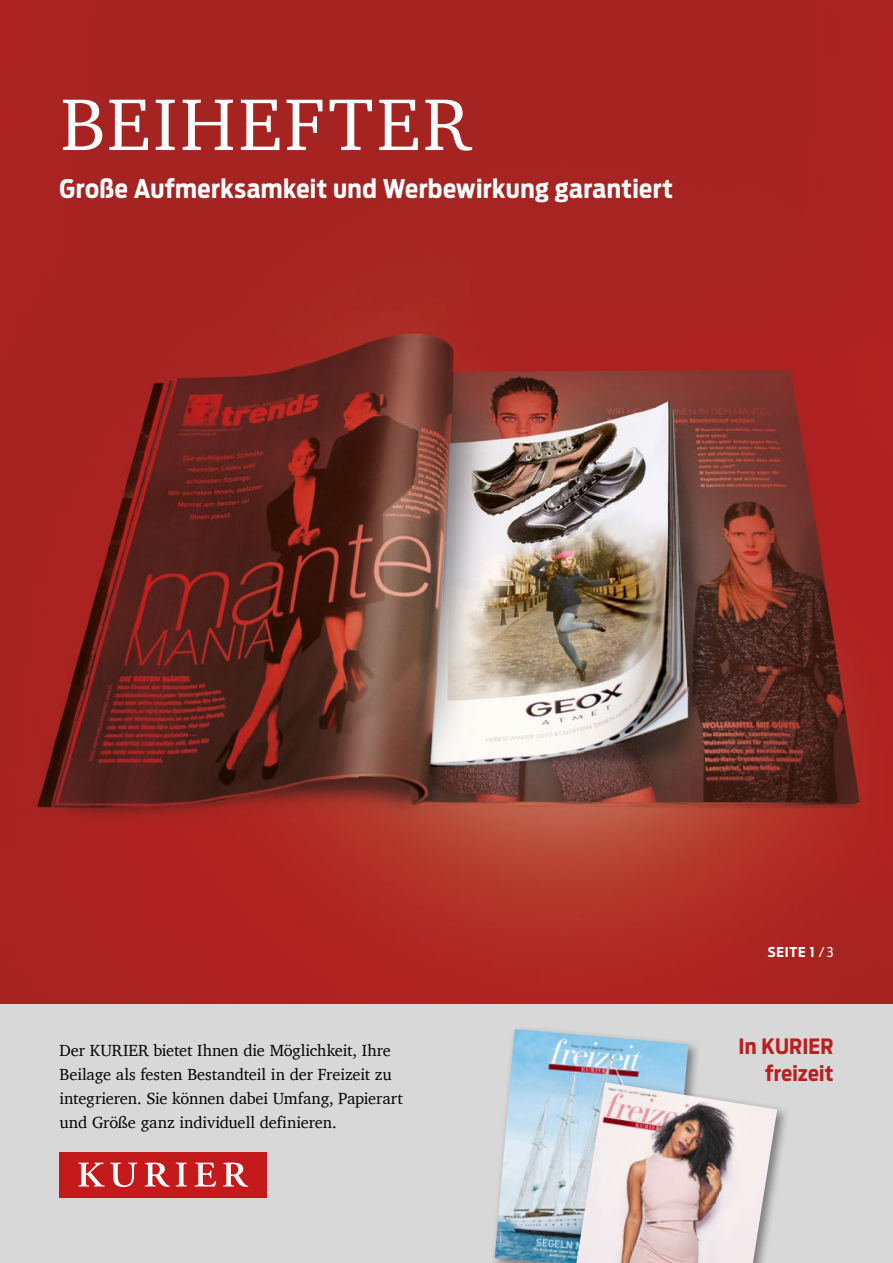
<style>
.page{position:relative;width:893px;height:1263px;background:#d8d8d8}
.page>*{position:absolute;margin:0;border:0;box-sizing:border-box;transform-origin:0 0}
.t1{font:75px "Charter";letter-spacing:.04em;color:#fff}
.t2{font:700 25.5px "Antenna Cond";letter-spacing:.015em;color:#fff}
.t3{font:700 21px/27px "Antenna Cond";letter-spacing:.01em;color:#bd1d1d;text-align:right}
.t4{font:16.5px/24px "Charter";letter-spacing:-.01em;color:#000}
.t5{font:700 13.5px "Antenna Cond";letter-spacing:.06em;color:#fff}
.s1{font-weight:400}
</style>
<div class="page">
<img style="left:0;top:0;width:893px;height:1003px">
<div style="left:60px;top:1152px;width:207px;height:45px;background:#c51a1b"></div>
<svg style="left:78px;top:1162px;width:59px;height:25px"></svg>
<svg style="left:145px;top:1162px;width:25px;height:25px"></svg>
<svg style="left:176px;top:1162px;width:11px;height:24px"></svg>
<svg style="left:194px;top:1162px;width:22px;height:24px"></svg>
<svg style="left:223px;top:1162px;width:25px;height:25px"></svg>
<div style="left:491px;top:1025px;width:210px;height:238px;background:#000;opacity:.45"></div>
<img style="left:495px;top:1029px;width:193px;height:234px">
<div style="left:565px;top:1078px;width:225px;height:185px;background:#000;opacity:.45"></div>
<img style="left:576px;top:1082px;width:201px;height:181px">
<h1 class="t1" style="left:60px;top:60px;width:412px">BEIHEFTER</h1>
<h2 class="t2" style="left:60px;top:174px;width:615px">Große Aufmerksamkeit und Werbewirkung garantiert</h2>
<p class="t4" style="left:60px;top:1038px;width:345px">Der KURIER bietet Ihnen die Möglichkeit, Ihre Beilage als festen Bestandteil in der Freizeit zu integrieren. Sie können dabei Umfang, Papierart und Größe ganz individuell definieren.</p>
<p class="t5" style="left:768px;top:944px;width:67px">SEITE 1 <span class="s1">/3</span></p>
<p class="t3" style="left:739px;top:1033px;width:96px">In KURIER freizeit</p>
</div>
